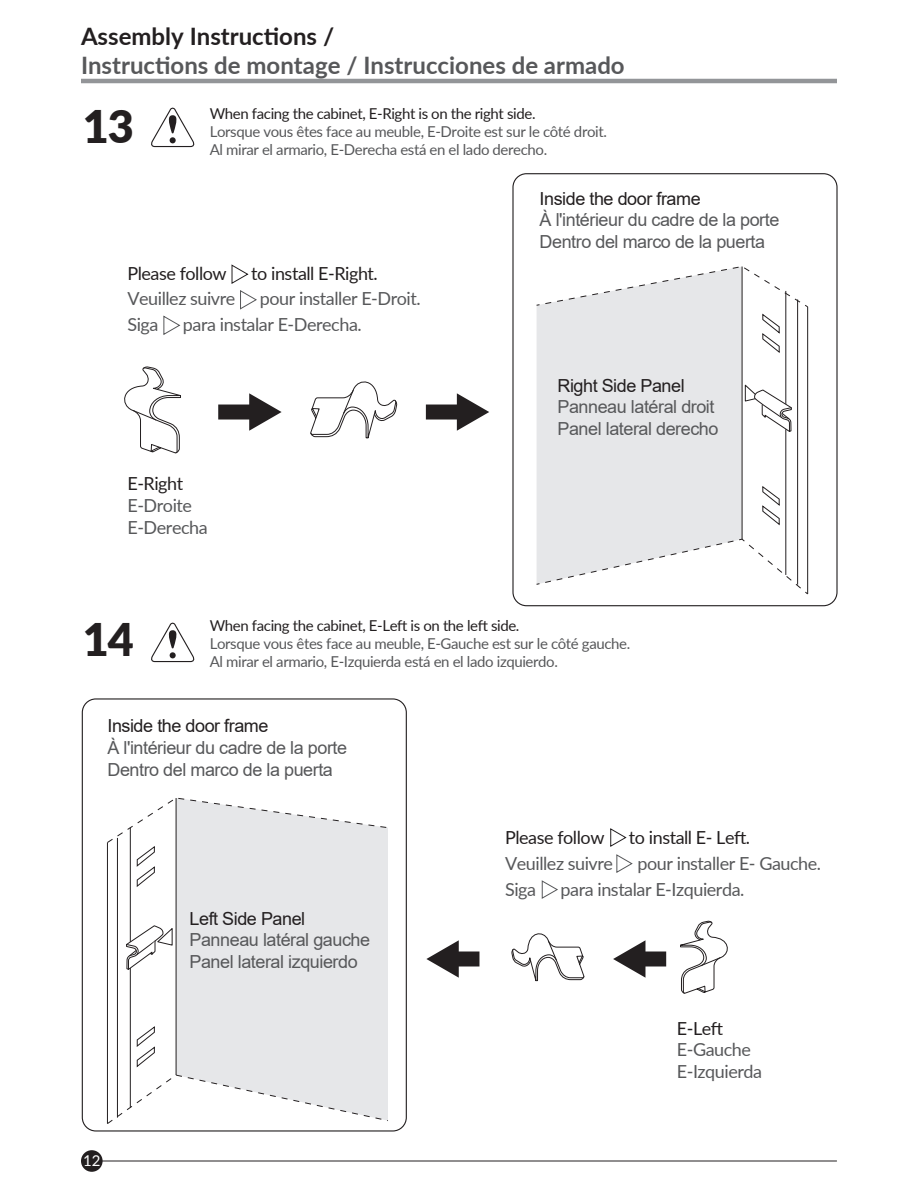
<style>
.page{position:relative;width:918px;height:1188px;background:#fff}
.page>*{position:absolute;margin:0;border:0;box-sizing:border-box;transform-origin:0 0}
.t1{font:900 45px "Lato";color:#231f20}
.t2{font:700 24px "Lato";color:#57585a}
.t3{font:700 24px "Lato";color:#231f20}
.t4{font:18px/21.6px "Arial";letter-spacing:-.025em;color:#57585a}
.t5{font:18px/21.6px "Lato";letter-spacing:-.025em;color:#57585a}
.t6{font:18px "Lato";letter-spacing:-.025em;color:#231f20}
.t7{font:18px "Arial";letter-spacing:-.025em;color:#231f20}
.t8{font:15px/18px "Lato";letter-spacing:-.025em;color:#57585a}
.t9{font:15px "Lato";letter-spacing:-.025em;color:#231f20}
.t10{font:15px "Lato";color:#fff}
</style>
<div class="page">
<hr style="left:81px;top:1161px;width:756px;height:1px;background:#231f20">
<div style="left:81px;top:1150px;width:22px;height:22px;background:#231f20;border-radius:50%"></div>
<hr style="left:81px;top:79px;width:756px;height:4px;background:#939598">
<svg style="left:151px;top:108px;width:44px;height:40px"></svg>
<svg style="left:151px;top:623px;width:44px;height:40px"></svg>
<div style="left:453px;top:952px;width:26px;height:15px;background:#231f20"></div>
<svg style="left:426px;top:940px;width:33px;height:38px"></svg>
<div style="left:640px;top:952px;width:26px;height:15px;background:#231f20"></div>
<svg style="left:613px;top:940px;width:32px;height:38px"></svg>
<svg style="left:680px;top:920px;width:48px;height:74px"></svg>
<svg style="left:511px;top:933px;width:74px;height:49px"></svg>
<div style="left:426px;top:405px;width:36px;height:15px;background:#231f20"></div>
<svg style="left:457px;top:393px;width:32px;height:38px"></svg>
<div style="left:218px;top:405px;width:37px;height:15px;background:#231f20"></div>
<svg style="left:249px;top:393px;width:33px;height:38px"></svg>
<svg style="left:124px;top:366px;width:57px;height:88px"></svg>
<svg style="left:310px;top:381px;width:88px;height:58px"></svg>
<svg style="left:231px;top:264px;width:18px;height:20px"></svg>
<svg style="left:240px;top:290px;width:17px;height:20px"></svg>
<svg style="left:163px;top:315px;width:17px;height:20px"></svg>
<svg style="left:610px;top:828px;width:17px;height:19px"></svg>
<svg style="left:616px;top:854px;width:17px;height:19px"></svg>
<svg style="left:541px;top:880px;width:17px;height:19px"></svg>
<div style="left:537px;top:307px;width:205px;height:232px;background:#e6e7e9"></div>
<hr style="left:786px;top:429px;width:1px;height:146px;background:#231f20">
<hr style="left:786px;top:291px;width:1px;height:114px;background:#231f20">
<hr style="left:807px;top:307px;width:1px;height:287px;background:#231f20">
<hr style="left:797px;top:300px;width:1px;height:285px;background:#231f20">
<svg style="left:762px;top:314px;width:18px;height:39px"></svg>
<svg style="left:762px;top:486px;width:18px;height:39px"></svg>
<hr style="left:742px;top:267px;width:1px;height:272px;background:#231f20">
<svg style="left:536px;top:539px;width:272px;height:56px"></svg>
<svg style="left:536px;top:266px;width:272px;height:41px"></svg>
<svg style="left:745px;top:384px;width:47px;height:48px"></svg>
<div style="left:512px;top:173px;width:326px;height:433px;border:1px solid #231f20;border-radius:14px"></div>
<div style="left:177px;top:887px;width:211px;height:188px;background:#e6e7e9"></div>
<hr style="left:130px;top:968px;width:1px;height:139px;background:#231f20">
<hr style="left:130px;top:828px;width:1px;height:114px;background:#231f20">
<hr style="left:107px;top:842px;width:1px;height:282px;background:#231f20">
<hr style="left:117px;top:838px;width:1px;height:280px;background:#231f20">
<svg style="left:107px;top:1075px;width:281px;height:49px"></svg>
<svg style="left:107px;top:798px;width:281px;height:89px"></svg>
<svg style="left:137px;top:1026px;width:18px;height:41px"></svg>
<hr style="left:176px;top:798px;width:1px;height:277px;background:#231f20">
<svg style="left:126px;top:926px;width:47px;height:45px"></svg>
<div style="left:82px;top:698px;width:325px;height:434px;border:1px solid #231f20;border-radius:14px"></div>
<h2 class="t3" style="left:81px;top:18px;width:255px">Assembly Instructions /</h2>
<h2 class="t2" style="left:81px;top:47px;width:545px">Instructions de montage / Instrucciones de armado</h2>
<h1 class="t1" style="left:83px;top:92px;width:53px">13</h1>
<p class="t9" style="left:210px;top:103px;width:327px">When facing the cabinet, E-Right is on the right side.</p>
<p class="t8" style="left:210px;top:122px;width:399px">Lorsque vous êtes face au meuble, E-Droite est sur le côté droit.<br>Al mirar el armario, E-Derecha está en el lado derecho.</p>
<p class="t6" style="left:127px;top:260px;width:101px">Please follow</p>
<p class="t6" style="left:251px;top:260px;width:128px">to install E-Right.</p>
<p class="t5" style="left:127px;top:287px;width:109px">Veuillez suivre</p>
<p class="t5" style="left:260px;top:287px;width:162px">pour installer E-Droit.</p>
<p class="t5" style="left:127px;top:313px;width:33px">Siga</p>
<p class="t5" style="left:183px;top:313px;width:180px">para instalar E-Derecha.</p>
<p class="t6" style="left:127px;top:471px;width:57px">E-Right</p>
<p class="t5" style="left:127px;top:494px;width:82px">E-Droite<br>E-Derecha</p>
<p class="t7" style="left:540px;top:186px;width:163px">Inside the door frame</p>
<p class="t4" style="left:540px;top:209px;width:241px">À l'intérieur du cadre de la porte<br>Dentro del marco de la puerta</p>
<p class="t7" style="left:557px;top:373px;width:129px">Right Side Panel</p>
<p class="t4" style="left:557px;top:396px;width:163px">Panneau latéral droit<br>Panel lateral derecho</p>
<h1 class="t1" style="left:83px;top:605px;width:53px">14</h1>
<p class="t9" style="left:210px;top:615px;width:311px">When facing the cabinet, E-Left is on the left side.</p>
<p class="t8" style="left:210px;top:634px;width:422px">Lorsque vous êtes face au meuble, E-Gauche est sur le côté gauche.<br>Al mirar el armario, E-Izquierda está en el lado izquierdo.</p>
<p class="t7" style="left:107px;top:714px;width:163px">Inside the door frame</p>
<p class="t4" style="left:107px;top:737px;width:241px">À l'intérieur du cadre de la porte<br>Dentro del marco de la puerta</p>
<p class="t10" style="left:83px;top:1150px;width:19px">12</p>
<p class="t7" style="left:190px;top:906px;width:117px">Left Side Panel</p>
<p class="t4" style="left:190px;top:929px;width:182px">Panneau latéral gauche<br>Panel lateral izquierdo</p>
<p class="t6" style="left:505px;top:824px;width:101px">Please follow</p>
<p class="t6" style="left:629px;top:824px;width:123px">to install E- Left.</p>
<p class="t5" style="left:505px;top:852px;width:109px">Veuillez suivre</p>
<p class="t5" style="left:638px;top:852px;width:185px">pour installer E- Gauche.</p>
<p class="t5" style="left:505px;top:878px;width:33px">Siga</p>
<p class="t5" style="left:561px;top:878px;width:185px">para instalar E-Izquierda.</p>
<p class="t6" style="left:677px;top:1015px;width:48px">E-Left</p>
<p class="t5" style="left:677px;top:1038px;width:87px">E-Gauche<br>E-Izquierda</p>
</div>
